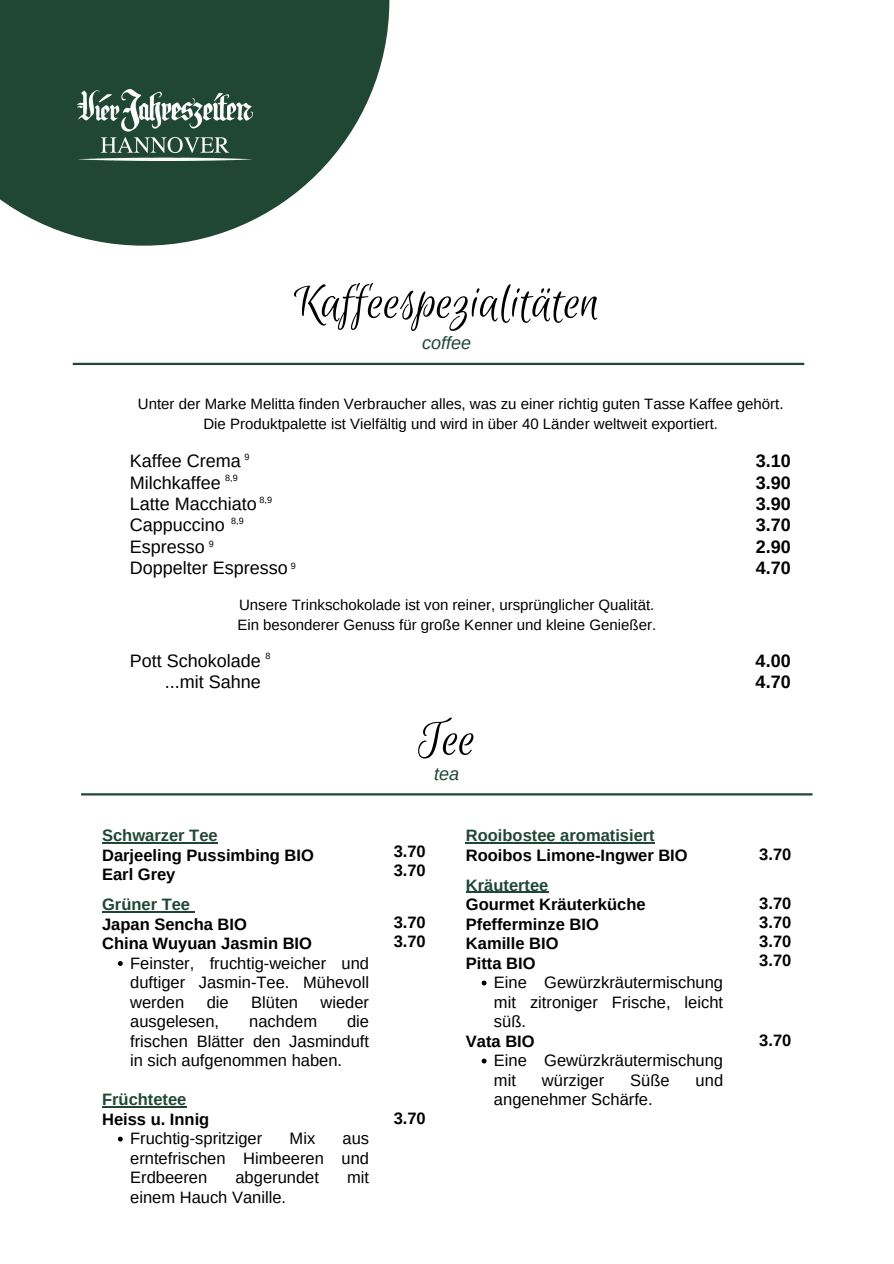
<style>
.page{position:relative;width:894px;height:1264px;background:#fff}
.page>*{position:absolute;margin:0;border:0;box-sizing:border-box;transform-origin:0 0}
.t1{font:52.5px "Euphoria Script";color:#000}
.t2{font:18px/21.3px "Arimo";color:#000}
.t3{font:700 18px/21.3px "Arimo";color:#000;text-align:justify}
.t4{font:italic 18px "Arimo";color:#204734}
.t5{font:16.5px/19.5px "Arimo";color:#000;text-align:justify}
.t6{font:700 16.5px/19.5px "Arimo";color:#000}
.t7{font:15px/20.2px "Arimo";color:#000;text-align:center}
.t8{font:9px "Arimo";color:#000}
.s1{color:#204734}
</style>
<div class="page">
<hr style="left:73px;top:363px;width:731px;height:2px;background:#204734">
<hr style="left:81px;top:793px;width:731px;height:2px;background:#204734">
<svg style="left:0;top:0;width:389px;height:246px;fill:#204734"></svg>
<img style="left:77px;top:89px;width:175px;height:71px">
<hr style="left:102px;top:842px;width:116px;height:1px;background:#204734">
<hr style="left:102px;top:911px;width:88px;height:1px;background:#204734">
<svg style="left:118px;top:961px;width:5px;height:4px"></svg>
<hr style="left:102px;top:1106px;width:84px;height:1px;background:#204734">
<svg style="left:118px;top:1136px;width:5px;height:5px"></svg>
<hr style="left:466px;top:842px;width:188px;height:1px;background:#204734">
<hr style="left:466px;top:891px;width:82px;height:2px;background:#204734">
<svg style="left:481px;top:980px;width:5px;height:5px"></svg>
<svg style="left:481px;top:1058px;width:5px;height:5px"></svg>
<p class="t1" style="left:294px;top:274px;width:307px">Kaffeespezialitäten</p>
<h1 class="t4" style="left:422px;top:332px;width:50px">coffee</h1>
<p class="t7" style="left:138px;top:393px;width:647px">Unter der Marke Melitta finden Verbraucher alles, was zu einer richtig guten Tasse Kaffee gehört.<br>Die Produktpalette ist Vielfältig und wird in über 40 Länder weltweit exportiert.</p>
<p class="t2" style="left:130px;top:450px;width:160px">Kaffee Crema<br>Milchkaffee<br>Latte Macchiato<br>Cappuccino<br>Espresso<br>Doppelter Espresso</p>
<p class="t7" style="left:237px;top:595px;width:420px;text-align:left">Unsere Trinkschokolade ist von reiner, ursprünglicher Qualität.<br>Ein besonderer Genuss für große Kenner und kleine Genießer.</p>
<p class="t2" style="left:130px;top:650px;width:132px;text-align:right">Pott Schokolade ...mit Sahne</p>
<p class="t3" style="left:755px;top:650px;width:37px">4.00<br>4.70</p>
<p class="t8" style="left:244px;top:451px;width:7px">9</p>
<h3 class="t3" style="left:755px;top:450px;width:37px">3.10<br>3.90<br>3.90<br>3.70<br>2.90<br>4.70</h3>
<h4 class="t8" style="left:225px;top:473px;width:14px">8,9</h4>
<h3 class="t8" style="left:259px;top:495px;width:14px">8,9</h3>
<h2 class="t8" style="left:231px;top:516px;width:14px">8,9</h2>
<h1 class="t8" style="left:209px;top:539px;width:7px">9</h1>
<h3 class="t8" style="left:291px;top:560px;width:7px">9</h3>
<p class="t8" style="left:265px;top:651px;width:7px">8</p>
<h2 class="t6" style="left:102px;top:825px;width:213px"><span class="s1">Schwarzer Tee<br></span>Darjeeling Pussimbing BIO<br>Earl Grey</h2>
<p class="t6" style="left:102px;top:894px;width:211px"><span class="s1">Grüner Tee<br></span>Japan Sencha BIO<br>China Wuyuan Jasmin BIO</p>
<h2 class="t5" style="left:130px;top:953px;width:240px">Feinster, fruchtig-weicher und duftiger Jasmin-Tee. Mühevoll werden</h2>
<h2 class="t5" style="left:207px;top:992px;width:24px">die</h2>
<h2 class="t5" style="left:251px;top:992px;width:48px">Blüten</h2>
<h2 class="t5" style="left:320px;top:992px;width:50px">wieder</h2>
<h2 class="t5" style="left:130px;top:1011px;width:90px">ausgelesen,</h2>
<h2 class="t5" style="left:249px;top:1011px;width:69px">nachdem</h2>
<h2 class="t5" style="left:130px;top:1011px;width:240px;text-indent:217px">die frischen Blätter den Jasminduft in sich aufgenommen haben.</h2>
<p class="t6" style="left:102px;top:1089px;width:109px"><span class="s1">Früchtetee<br></span>Heiss u. Innig</p>
<h2 class="t5" style="left:130px;top:1128px;width:133px">Fruchtig-spritziger</h2>
<h2 class="t5" style="left:289px;top:1128px;width:27px">Mix</h2>
<h2 class="t5" style="left:130px;top:1128px;width:240px;text-indent:212px">aus erntefrischen Himbeeren und Erdbeeren</h2>
<h2 class="t5" style="left:235px;top:1167px;width:85px">abgerundet</h2>
<h2 class="t5" style="left:347px;top:1167px;width:23px">mit</h2>
<h2 class="t5" style="left:130px;top:1187px;width:157px">einem Hauch Vanille.</h2>
<h4 class="t1" style="left:418px;top:711px;width:59px">Tee</h4>
<h3 class="t4" style="left:434px;top:763px;width:27px">tea</h3>
<h2 class="t6" style="left:393px;top:841px;width:34px">3.70<br>3.70</h2>
<p class="t6" style="left:393px;top:912px;width:34px">3.70<br>3.70</p>
<h2 class="t6" style="left:393px;top:1108px;width:34px">3.70</h2>
<p class="t6" style="left:466px;top:825px;width:223px"><span class="s1">Rooibostee aromatisiert<br></span>Rooibos Limone-Ingwer BIO</p>
<h2 class="t6" style="left:466px;top:875px;width:181px"><span class="s1">Kräutertee<br></span>Gourmet Kräuterküche<br>Pfefferminze BIO<br>Kamille BIO<br>Pitta BIO</h2>
<h2 class="t5" style="left:494px;top:972px;width:231px">Eine Gewürzkräutermischung mit zitroniger Frische, leicht süß.</h2>
<h2 class="t6" style="left:466px;top:1031px;width:70px">Vata BIO</h2>
<h2 class="t5" style="left:494px;top:1050px;width:230px">Eine Gewürzkräutermischung mit</h2>
<h2 class="t5" style="left:541px;top:1070px;width:64px">würziger</h2>
<h2 class="t5" style="left:630px;top:1070px;width:41px">Süße</h2>
<h2 class="t5" style="left:695px;top:1070px;width:29px">und</h2>
<h2 class="t5" style="left:494px;top:1089px;width:160px">angenehmer Schärfe.</h2>
<h2 class="t6" style="left:759px;top:844px;width:34px">3.70</h2>
<h2 class="t6" style="left:759px;top:893px;width:34px">3.70</h2>
<h2 class="t6" style="left:759px;top:912px;width:34px">3.70</h2>
<h2 class="t6" style="left:759px;top:931px;width:34px">3.70</h2>
<h2 class="t6" style="left:759px;top:951px;width:34px">3.70</h2>
<p class="t6" style="left:759px;top:1030px;width:34px">3.70</p>
</div>
